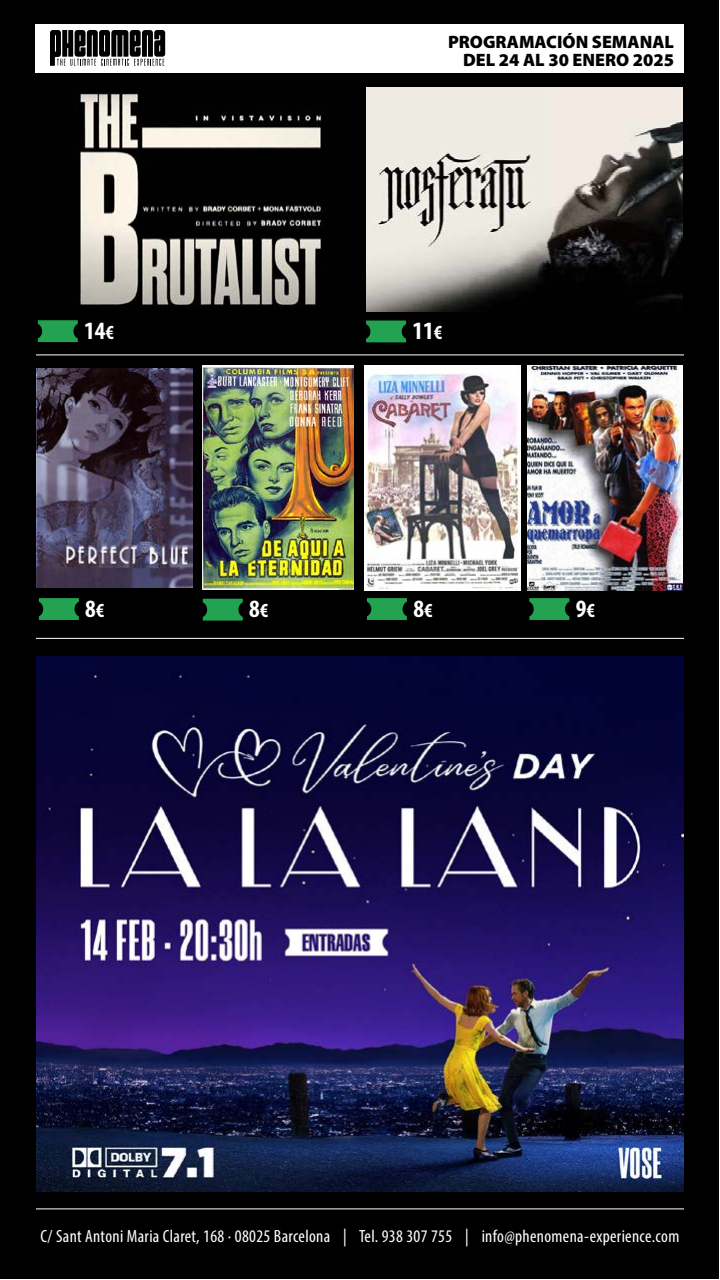
<style>
.page{position:relative;width:720px;height:1280px;background:#fff}
.page>*{position:absolute;margin:0;border:0;box-sizing:border-box;transform-origin:0 0}
.t1{font:700 condensed 25px "Myriad Pro";color:#fff}
.t2{font:18px/18px "Myriad Variable Concept";color:#000;text-align:right}
.t3{font:condensed 17.7px "Myriad Pro";letter-spacing:.02em;color:#fff}
.s1{font-size:20px}
</style>
<div class="page">
<div style="left:0;top:0;width:719px;height:1280px;background:#000"></div>
<hr style="left:36px;top:1208px;width:648px;height:1px;background:#fff">
<hr style="left:36px;top:354px;width:648px;height:1px;background:#fff">
<hr style="left:36px;top:638px;width:648px;height:1px;background:#fff">
<svg style="left:39px;top:598px;width:40px;height:22px"></svg>
<svg style="left:529px;top:598px;width:40px;height:22px"></svg>
<svg style="left:367px;top:598px;width:40px;height:22px"></svg>
<svg style="left:38px;top:320px;width:40px;height:22px"></svg>
<svg style="left:366px;top:321px;width:40px;height:21px"></svg>
<svg style="left:203px;top:599px;width:40px;height:22px"></svg>
<img style="left:37px;top:369px;width:155px;height:218px">
<img style="left:366px;top:88px;width:317px;height:224px">
<img style="left:527px;top:366px;width:156px;height:224px">
<img style="left:365px;top:366px;width:156px;height:224px">
<img style="left:202px;top:365px;width:151px;height:224px">
<div style="left:36px;top:24px;width:648px;height:49px;background:#fff"></div>
<img style="left:76px;top:93px;width:247px;height:216px">
<svg style="left:50px;top:30px;width:115px;height:36px"></svg>
<img style="left:36px;top:656px;width:648px;height:536px">
<p class="t2" style="left:448px;top:32px;width:227px">PROGRAMACIÓN SEMANAL<br>DEL 24 AL 30 ENERO 2025</p>
<h1 class="t1" style="left:84px;top:315px;width:31px">14<span class="s1">€</span></h1>
<h1 class="t1" style="left:413px;top:315px;width:31px">11<span class="s1">€</span></h1>
<h1 class="t1" style="left:85px;top:593px;width:21px">8<span class="s1">€</span></h1>
<h1 class="t1" style="left:413px;top:593px;width:21px">8<span class="s1">€</span></h1>
<h1 class="t1" style="left:576px;top:593px;width:21px">9<span class="s1">€</span></h1>
<h1 class="t1" style="left:249px;top:594px;width:21px">8<span class="s1">€</span></h1>
<p class="t3" style="left:41px;top:1225px;width:640px">C/ Sant Antoni Maria Claret, 168 · 08025 Barcelona | Tel. 938 307 755 | info@phenomena-experience.com</p>
</div>
